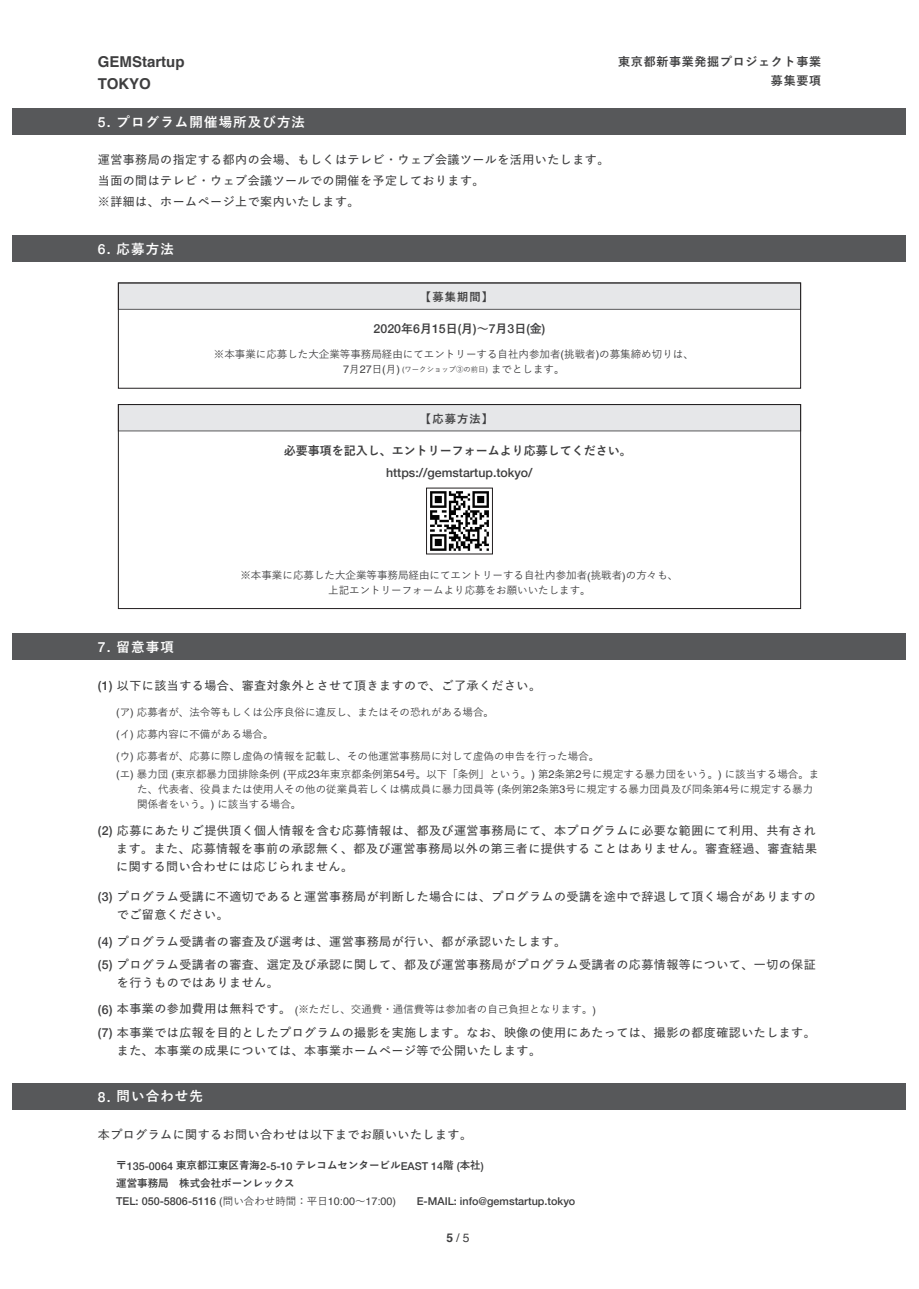
<style>
.page{position:relative;width:919px;height:1289px;background:#fff}
.page>*{position:absolute;margin:0;border:0;box-sizing:border-box;transform-origin:0 0}
.t1{font:700 15px/22.2px "Helvetica";color:#3e3e3f}
.t2{font:13.5px "Yu Gothic Std B";letter-spacing:.08em;color:#fff}
.t3{font:500 12.3px "Helvetica Neue";color:#3e3e3f}
.t4{font:12px/18px "Yu Gothic Std D";letter-spacing:.04em;color:#3e3e3f}
.t5{font:12px "Yu Gothic Std B";color:#3e3e3f}
.t6{font:12px/18.1px "Yu Gothic Std B";letter-spacing:.06em;color:#3e3e3f;text-align:right}
.t7{font:12px "Helvetica";color:#3e3e3f}
.t8{font:11.25px "Yu Gothic Std B";letter-spacing:.1em;color:#3e3e3f}
.t9{font:500 10.8px "Helvetica Neue";color:#3e3e3f}
.t10{font:10.5px/15px "Yu Gothic Std M";color:#3e3e3f}
.t11{font:10.5px/17.7px "Yu Gothic Std B";color:#3e3e3f}
.t12{font:7.35px "Yu Gothic Std M";color:#3e3e3f}
.s1{font-family:"Helvetica Neue";font-weight:500;font-size:13.95px}
.s2{font-family:"Yu Gothic Std B";font-weight:400;font-size:12px}
.s3{font-family:"Helvetica";font-size:10.8px}
.s4{font-size:10.5px}
.s5{font-family:"Helvetica";font-size:7.5px}
.s6{font-family:"Helvetica Neue";font-weight:500;font-size:12.3px}
.s7{font-family:"Yu Gothic Std D";font-size:12px}
.s8{font-family:"Helvetica Neue";font-weight:500;font-size:10.8px}
.s9{font-family:"Helvetica";font-weight:400}
.s10{font-family:"Yu Gothic Std M";font-weight:400;font-size:10.5px}
.s11{font-weight:700}
</style>
<div class="page">
<div style="left:13px;top:108px;width:893px;height:27px;background:#57585a"></div>
<div style="left:13px;top:633px;width:893px;height:27px;background:#57585a"></div>
<div style="left:13px;top:235px;width:893px;height:27px;background:#57585a"></div>
<div style="left:118px;top:283px;width:682px;height:26px;background:#e6e7e9"></div>
<div style="left:118px;top:404px;width:682px;height:27px;background:#e6e7e9"></div>
<div style="left:118px;top:404px;width:682px;height:204px;border:1px solid #231f20"></div>
<div style="left:13px;top:1082px;width:893px;height:27px;background:#57585a"></div>
<img style="left:430px;top:491px;width:59px;height:60px">
<p class="t1" style="left:98px;top:51px;width:88px">GEMStartup<br>TOKYO</p>
<p class="t2" style="left:98px;top:112px;width:209px"><span class="s1">5.</span> プログラム開催場所及び方法</p>
<p class="t4" style="left:98px;top:149px;width:513px;line-height:21px">運営事務局の指定する都内の会場、もしくはテレビ・ウェブ会議ツールを活用いたします。当面の間はテレビ・ウェブ会議ツールでの開催を予定しております。<br>※詳細は、ホームページ上で案内いたします。</p>
<p class="t2" style="left:98px;top:238px;width:77px"><span class="s1">6.</span> 応募方法</p>
<p class="t8" style="left:420px;top:289px;width:75px">【募集期間】</p>
<p class="t3" style="left:373px;top:319px;width:173px">2020<span class="s2">年</span>6<span class="s2">月</span>15<span class="s2">日</span>(<span class="s2">月</span>)<span class="s2">～</span>7<span class="s2">月</span>3<span class="s2">日</span>(<span class="s2">金</span>)</p>
<p class="t6" style="left:618px;top:53px;width:204px">東京都新事業発掘プロジェクト事業募集要項</p>
<p class="t10" style="left:214px;top:346px;width:481px">※本事業に応募した大企業等事務局経由にてエントリーする自社内参加者<span class="s3">(</span>挑戦者<span class="s3">)</span>の募集締め切りは、</p>
<p class="t12" style="left:343px;top:364px;width:223px"><span class="s3">7</span><span class="s4">月</span><span class="s3">27</span><span class="s4">日</span><span class="s3">(</span><span class="s4">月</span><span class="s3">)</span> <span class="s5">(</span>ワークショップ③の前日<span class="s5">)</span> <span class="s4">までとします。</span></p>
<p class="t8" style="left:420px;top:410px;width:75px">【応募方法】</p>
<p class="t5" style="left:283px;top:441px;width:349px">必要事項を記入し、エントリーフォームより応募してください。</p>
<p class="t3" style="left:386px;top:462px;width:148px">https://gemstartup.tokyo/</p>
<p class="t10" style="left:240px;top:567px;width:439px;text-align:center">※本事業に応募した大企業等事務局経由にてエントリーする自社内参加者<span class="s3">(</span>挑戦者<span class="s3">)</span>の方々も、上記エントリーフォームより応募をお願いいたします。</p>
<p class="t2" style="left:98px;top:637px;width:77px"><span class="s1">7.</span> 留意事項</p>
<p class="t4" style="left:98px;top:675px;width:444px"><span class="s6">(1)</span> 以下に該当する場合、審査対象外とさせて頂きますので、ご了承ください。</p>
<p class="t10" style="left:116px;top:704px;width:379px"><span class="s3">(</span>ア<span class="s3">)</span> 応募者が、法令等もしくは公序良俗に違反し、またはその恐れがある場合。</p>
<p class="t10" style="left:116px;top:722px;width:484px;line-height:22px"><span class="s3">(</span>イ<span class="s3">)</span> 応募内容に不備がある場合。<br><span class="s3">(</span>ウ<span class="s3">)</span> 応募者が、応募に際し虚偽の情報を記載し、その他運営事務局に対して虚偽の申告を行った場合。</p>
<p class="t10" style="left:137px;top:765px;width:683px;text-indent:-21px"><span class="s3">(</span>エ<span class="s3">)</span> 暴力団 <span class="s3">(</span>東京都暴力団排除条例 <span class="s3">(</span>平成<span class="s3">23</span>年東京都条例第<span class="s3">54</span>号。以下「条例」という。<span class="s3">)</span> 第<span class="s3">2</span>条第<span class="s3">2</span>号に規定する暴力団をいう。<span class="s3">)</span> に該当する場合。また、代表者、役員または使用人その他の従業員若しくは構成員に暴力団員等 <span class="s3">(</span>条例第<span class="s3">2</span>条第<span class="s3">3</span>号に規定する暴力団員及び同条第<span class="s3">4</span>号に規定する暴力関係者をいう。<span class="s3">)</span> に該当する場合。</p>
<p class="t4" style="left:116px;top:821px;width:702px;text-align:justify;text-indent:-18px"><span class="s6">(2)</span> 応募にあたりご提供頂く個人情報を含む応募情報は、都及び運営事務局にて、本プログラムに必要な範囲にて利用、共有されます。また、応募情報を事前の承認無く、都及び運営事務局以外の第三者に提供することはありません。審査経過、審査結果に関する問い合わせには応じられません。</p>
<p class="t4" style="left:117px;top:886px;width:700px;text-indent:-19px"><span class="s6">(3)</span> プログラム受講に不適切であると運営事務局が判断した場合には、プログラムの受講を途中で辞退して頂く場合がありますのでご留意ください。</p>
<p class="t4" style="left:117px;top:955px;width:700px;text-indent:-19px"><span class="s6">(5)</span> プログラム受講者の審査、選定及び承認に関して、都及び運営事務局がプログラム受講者の応募情報等について、一切の保証を行うものではありません。</p>
<p class="t4" style="left:117px;top:1022px;width:700px;text-indent:-19px"><span class="s6">(7)</span> 本事業では広報を目的としたプログラムの撮影を実施します。なお、映像の使用にあたっては、撮影の都度確認いたします。また、本事業の成果については、本事業ホームページ等で公開いたします。</p>
<p class="t4" style="left:98px;top:931px;width:469px"><span class="s6">(4)</span> プログラム受講者の審査及び選考は、運営事務局が行い、都が承認いたします。</p>
<p class="t10" style="left:98px;top:1001px;width:499px"><span class="s6">(6)</span> <span class="s7">本事業の参加費用は無料です。</span> <span class="s3">(</span>※ただし、交通費・通信費等は参加者の自己負担となります。<span class="s3">)</span></p>
<p class="t2" style="left:98px;top:1086px;width:107px"><span class="s1">8.</span> 問い合わせ先</p>
<p class="t4" style="left:98px;top:1124px;width:375px">本プログラムに関するお問い合わせは以下までお願いいたします。</p>
<p class="t11" style="left:116px;top:1156px;width:369px">〒<span class="s8">135-0064</span> 東京都江東区青海<span class="s8">2-5-10</span> テレコムセンタービル<span class="s8">EAST 14</span>階 <span class="s8">(</span>本社<span class="s8">)</span>運営事務局　株式会社ボーンレックス</p>
<p class="t9" style="left:116px;top:1192px;width:281px">TEL: 050-5806-5116 <span class="s9">(</span><span class="s10">問い合わせ時間：平日</span><span class="s9">10:00</span><span class="s10">～</span><span class="s9">17:00)</span></p>
<p class="t9" style="left:417px;top:1192px;width:160px">E-MAIL: info@gemstartup.tokyo</p>
<p class="t7" style="left:446px;top:1228px;width:24px"><span class="s11">5</span>/5</p>
</div>
